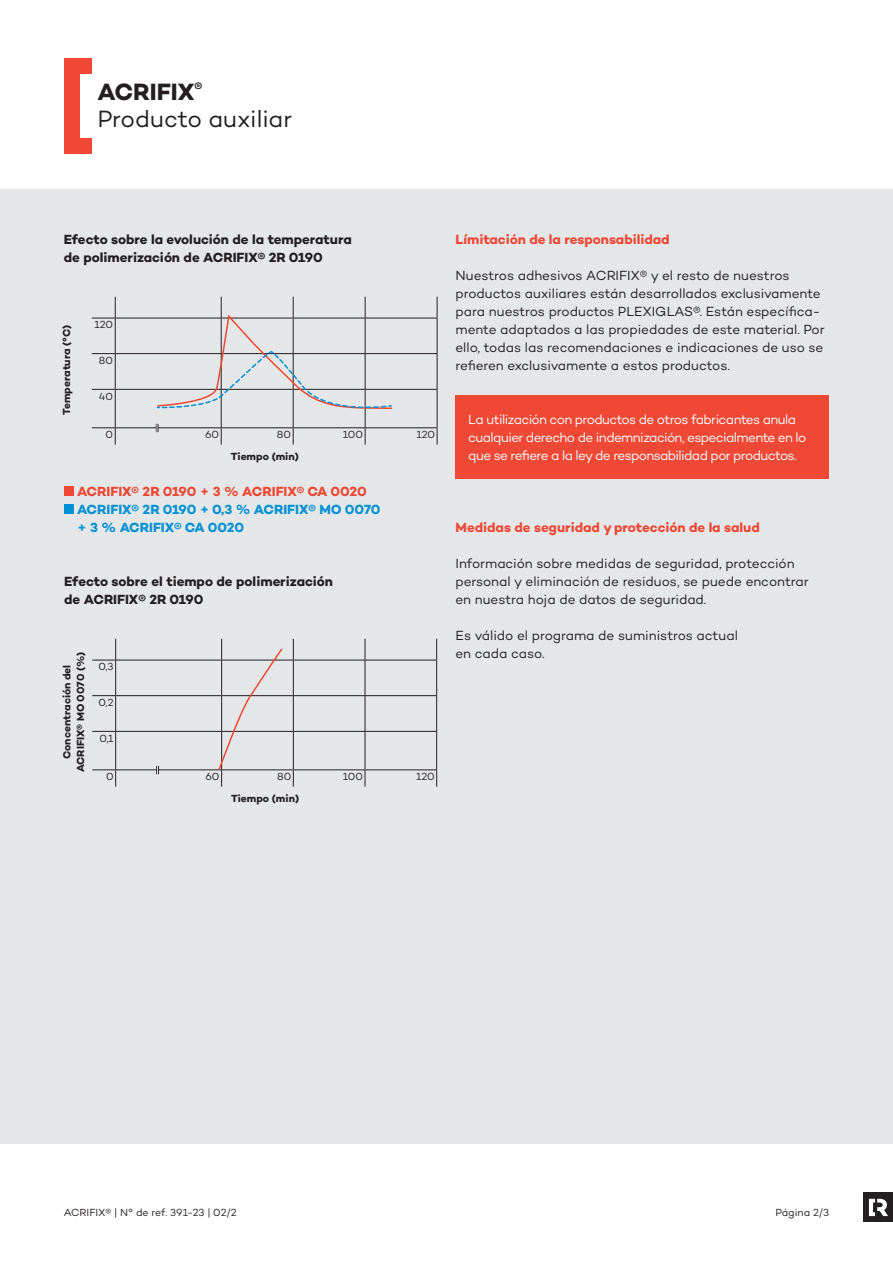
<style>
.page{position:relative;width:893px;height:1263px;background:#fff}
.page>*{position:absolute;margin:0;border:0;box-sizing:border-box;transform-origin:0 0}
.t1{font:24px/27px "Campton";color:#231f20}
.t2{font:13.5px/18px "Campton";letter-spacing:-.005em;color:#231f20}
.t3{font:13.5px/18px "Campton";letter-spacing:-.045em;color:#fff}
.t4{font:700 13.5px/18px "Campton";letter-spacing:-.005em;color:#231f20}
.t5{font:700 13.5px "Campton";letter-spacing:-.005em;color:#ef4835}
.t6{font:700 13.5px/18px "Campton";color:#0090d4}
.t7{font:10.5px "Campton";color:#231f20}
.t8{font:700 10.5px/13.5px "Campton";letter-spacing:-.005em;color:#231f20;text-align:center}
.s1{font-weight:700}
</style>
<div class="page">
<div style="left:0;top:190px;width:893px;height:954px;background:#e6e7e9"></div>
<div style="left:64px;top:58px;width:16px;height:96px;background:#ef4835"></div>
<div style="left:80px;top:58px;width:12px;height:16px;background:#ef4835"></div>
<div style="left:79px;top:138px;width:13px;height:16px;background:#ef4835"></div>
<svg style="left:437px;top:297px;width:1px;height:21px"></svg>
<svg style="left:92px;top:297px;width:24px;height:22px"></svg>
<hr style="left:115px;top:318px;width:106px;height:1px;background:#231f20">
<hr style="left:115px;top:318px;width:1px;height:35px;background:#231f20">
<hr style="left:365px;top:318px;width:72px;height:1px;background:#231f20">
<hr style="left:437px;top:318px;width:1px;height:35px;background:#231f20">
<svg style="left:92px;top:353px;width:23px;height:1px"></svg>
<hr style="left:115px;top:353px;width:106px;height:1px;background:#231f20">
<hr style="left:115px;top:354px;width:1px;height:35px;background:#231f20">
<hr style="left:365px;top:353px;width:72px;height:1px;background:#231f20">
<hr style="left:437px;top:354px;width:1px;height:35px;background:#231f20">
<svg style="left:92px;top:389px;width:23px;height:1px"></svg>
<hr style="left:115px;top:389px;width:106px;height:1px;background:#231f20">
<hr style="left:115px;top:390px;width:1px;height:37px;background:#231f20">
<hr style="left:221px;top:390px;width:1px;height:37px;background:#231f20">
<hr style="left:293px;top:390px;width:1px;height:37px;background:#231f20">
<hr style="left:365px;top:389px;width:72px;height:1px;background:#231f20">
<hr style="left:365px;top:390px;width:1px;height:37px;background:#231f20">
<hr style="left:437px;top:390px;width:1px;height:37px;background:#231f20">
<hr style="left:115px;top:427px;width:106px;height:1px;background:#231f20">
<svg style="left:92px;top:427px;width:24px;height:18px"></svg>
<hr style="left:221px;top:427px;width:72px;height:1px;background:#231f20">
<svg style="left:221px;top:428px;width:1px;height:17px"></svg>
<hr style="left:293px;top:427px;width:72px;height:1px;background:#231f20">
<svg style="left:293px;top:428px;width:1px;height:17px"></svg>
<hr style="left:365px;top:427px;width:72px;height:1px;background:#231f20">
<svg style="left:365px;top:428px;width:1px;height:17px"></svg>
<svg style="left:437px;top:428px;width:1px;height:17px"></svg>
<div style="left:64px;top:486px;width:9px;height:10px;background:#ef4835"></div>
<div style="left:64px;top:504px;width:9px;height:10px;background:#0090d4"></div>
<svg style="left:156px;top:424px;width:3px;height:8px"></svg>
<svg style="left:293px;top:639px;width:1px;height:21px"></svg>
<svg style="left:365px;top:639px;width:1px;height:21px"></svg>
<svg style="left:436px;top:639px;width:1px;height:21px"></svg>
<svg style="left:92px;top:639px;width:24px;height:22px"></svg>
<hr style="left:116px;top:660px;width:106px;height:1px;background:#231f20">
<hr style="left:115px;top:660px;width:1px;height:35px;background:#231f20">
<hr style="left:222px;top:660px;width:71px;height:1px;background:#231f20">
<hr style="left:293px;top:660px;width:72px;height:1px;background:#231f20">
<hr style="left:293px;top:660px;width:1px;height:35px;background:#231f20">
<hr style="left:365px;top:660px;width:72px;height:1px;background:#231f20">
<hr style="left:365px;top:660px;width:1px;height:35px;background:#231f20">
<hr style="left:436px;top:660px;width:1px;height:35px;background:#231f20">
<svg style="left:92px;top:695px;width:24px;height:1px"></svg>
<hr style="left:116px;top:695px;width:106px;height:1px;background:#231f20">
<hr style="left:115px;top:696px;width:1px;height:35px;background:#231f20">
<hr style="left:222px;top:695px;width:71px;height:1px;background:#231f20">
<hr style="left:293px;top:695px;width:72px;height:1px;background:#231f20">
<hr style="left:293px;top:696px;width:1px;height:35px;background:#231f20">
<hr style="left:365px;top:695px;width:72px;height:1px;background:#231f20">
<hr style="left:365px;top:696px;width:1px;height:35px;background:#231f20">
<hr style="left:436px;top:696px;width:1px;height:35px;background:#231f20">
<svg style="left:92px;top:731px;width:24px;height:1px"></svg>
<hr style="left:116px;top:731px;width:106px;height:1px;background:#231f20">
<hr style="left:115px;top:732px;width:1px;height:37px;background:#231f20">
<hr style="left:222px;top:731px;width:71px;height:1px;background:#231f20">
<hr style="left:293px;top:731px;width:72px;height:1px;background:#231f20">
<hr style="left:293px;top:732px;width:1px;height:37px;background:#231f20">
<hr style="left:365px;top:731px;width:72px;height:1px;background:#231f20">
<hr style="left:365px;top:732px;width:1px;height:37px;background:#231f20">
<hr style="left:436px;top:732px;width:1px;height:37px;background:#231f20">
<hr style="left:116px;top:769px;width:106px;height:1px;background:#231f20">
<svg style="left:92px;top:769px;width:24px;height:18px"></svg>
<hr style="left:222px;top:769px;width:71px;height:1px;background:#231f20">
<hr style="left:293px;top:769px;width:72px;height:1px;background:#231f20">
<svg style="left:293px;top:770px;width:1px;height:17px"></svg>
<hr style="left:365px;top:769px;width:72px;height:1px;background:#231f20">
<svg style="left:365px;top:770px;width:1px;height:17px"></svg>
<svg style="left:436px;top:770px;width:1px;height:17px"></svg>
<svg style="left:156px;top:766px;width:3px;height:8px"></svg>
<svg style="left:217px;top:639px;width:66px;height:148px"></svg>
<svg style="left:156px;top:297px;width:237px;height:114px"></svg>
<div style="left:455px;top:395px;width:374px;height:84px;background:#ef4835"></div>
<div style="left:863px;top:1192px;width:30px;height:30px;background:#231f20"></div>
<svg style="left:869px;top:1199px;width:19px;height:17px"></svg>
<h1 class="t1" style="left:97px;top:78px;width:196px"><span class="s1">ACRIFIX</span><sup>®<br></sup>Producto auxiliar</h1>
<p class="t4" style="left:64px;top:230px;width:290px">Efecto sobre la evolución de la temperatura de polimerización de ACRIFIX® 2R 0190</p>
<p class="t8" style="left:60px;top:415px;width:91px;rotate:-90deg">Temperatura (°C)</p>
<p class="t7" style="left:95px;top:318px;width:20px">120</p>
<p class="t7" style="left:99px;top:354px;width:16px">80</p>
<p class="t7" style="left:99px;top:389px;width:16px">40</p>
<p class="t7" style="left:106px;top:428px;width:9px">0</p>
<p class="t7" style="left:205px;top:428px;width:16px">60</p>
<p class="t7" style="left:277px;top:428px;width:16px">80</p>
<p class="t7" style="left:343px;top:428px;width:22px">100</p>
<p class="t7" style="left:416px;top:428px;width:20px">120</p>
<p class="t8" style="left:231px;top:449px;width:70px">Tiempo (min)</p>
<p class="t5" style="left:77px;top:483px;width:291px">ACRIFIX® 2R 0190 + 3 % ACRIFIX® CA 0020</p>
<p class="t6" style="left:77px;top:500px;width:305px">ACRIFIX® 2R 0190 + 0,3 % ACRIFIX® MO 0070 + 3 % ACRIFIX® CA 0020</p>
<p class="t4" style="left:64px;top:572px;width:270px">Efecto sobre el tiempo de polimerización de ACRIFIX® 2R 0190</p>
<p class="t8" style="left:60px;top:772px;width:122px;rotate:-90deg">Concentración del<br>ACRIFIX® MO 0070 (%)</p>
<p class="t7" style="left:98px;top:660px;width:17px">0,3</p>
<p class="t7" style="left:99px;top:696px;width:17px">0,2</p>
<p class="t7" style="left:99px;top:731px;width:16px">0,1</p>
<p class="t7" style="left:106px;top:770px;width:9px">0</p>
<p class="t7" style="left:205px;top:770px;width:16px">60</p>
<p class="t7" style="left:277px;top:770px;width:16px">80</p>
<p class="t7" style="left:343px;top:770px;width:22px">100</p>
<p class="t7" style="left:416px;top:770px;width:20px">120</p>
<p class="t8" style="left:231px;top:791px;width:70px">Tiempo (min)</p>
<p class="t5" style="left:455px;top:231px;width:216px">Límitación de la responsabilidad</p>
<p class="t2" style="left:455px;top:266px;width:371px">Nuestros adhesivos ACRIFIX® y el resto de nuestros productos auxiliares están desarrollados exclusivamente para nuestros productos PLEXIGLAS®. Están específica&shy;mente adaptados a las propiedades de este material. Por ello, todas las recomendaciones e indicaciones de uso se refieren exclusivamente a estos productos.</p>
<p class="t3" style="left:468px;top:410px;width:340px">La utilización con productos de otros fabricantes anula cualquier derecho de indemnización, especialmente en lo que se refiere a la ley de responsabilidad por productos.</p>
<p class="t5" style="left:455px;top:519px;width:306px">Medidas de seguridad y protección de la salud</p>
<p class="t2" style="left:455px;top:554px;width:355px">Información sobre medidas de seguridad, protección personal y eliminación de residuos, se puede encontrar en nuestra hoja de datos de seguridad.</p>
<p class="t2" style="left:455px;top:626px;width:284px">Es válido el programa de suministros actual en cada caso.</p>
<p class="t7" style="left:64px;top:1206px;width:174px">ACRIFIX® | N° de ref. 391-23 | 02/2</p>
<p class="t7" style="left:775px;top:1206px;width:55px">Página 2/3</p>
</div>
